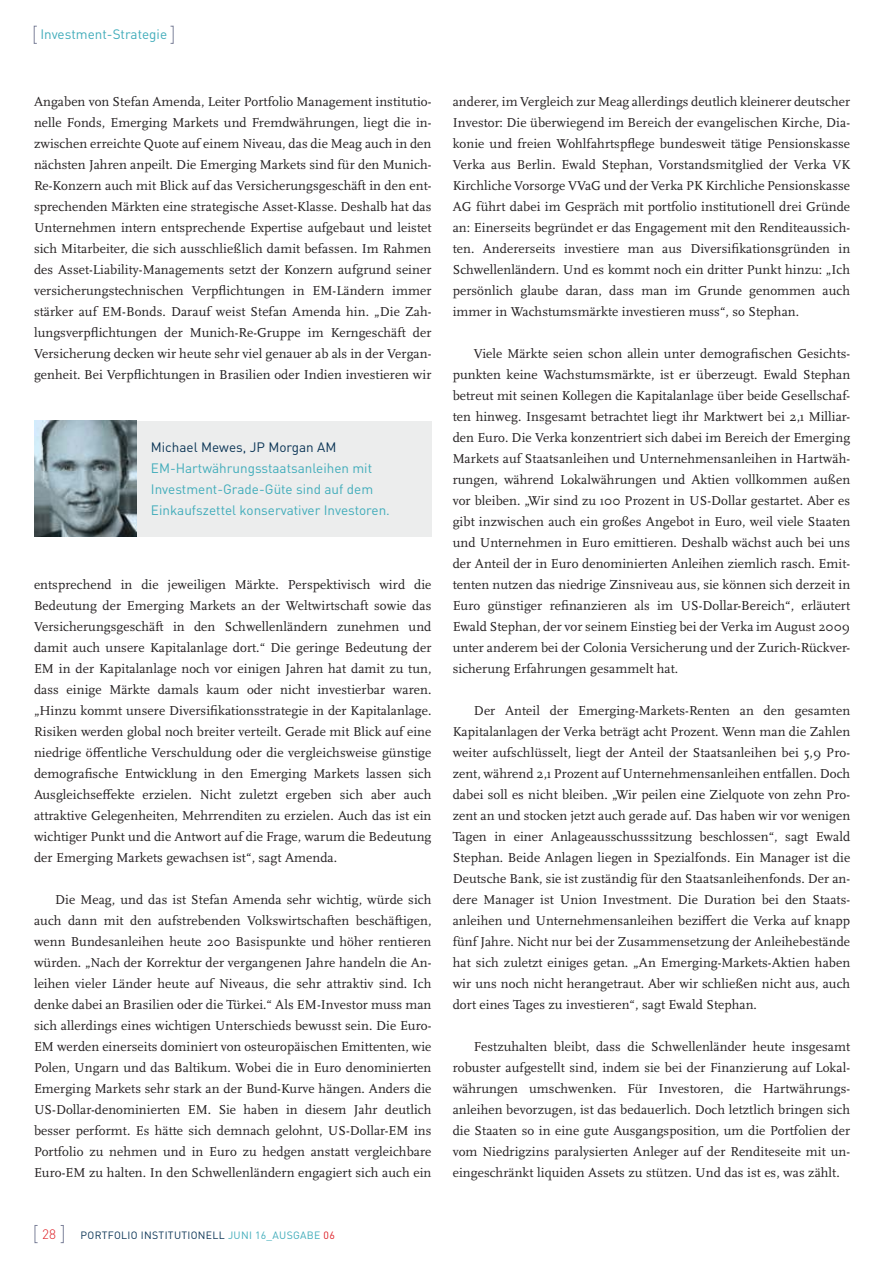
<style>
.page{position:relative;width:893px;height:1263px;background:#fff}
.page>*{position:absolute;margin:0;border:0;box-sizing:border-box;transform-origin:0 0}
.t1{font:13.5px/21px "Scala OT";letter-spacing:.005em;color:#231f20;text-align:justify}
.t2{font:13.5px/21px "DINOT";color:#40acba}
.t3{font:13.5px "DINOT";color:#0b3556}
.t4{font:300 13.5px "DINOT";color:#de1e25}
.t5{font:10.5px "DINOT";letter-spacing:.03em;color:#0b3556}
.s1{color:#40acba}
.s2{color:#de1e25}
</style>
<div class="page">
<div style="left:34px;top:26px;width:3px;height:18px;border:1px solid #7d829a"></div>
<div style="left:34px;top:421px;width:397px;height:116px;background:#eceded"></div>
<img style="left:34px;top:421px;width:102px;height:116px">
<p class="t2" style="left:40px;top:25px;width:128px">Investment-Strategie</p>
<p class="t1" style="left:34px;top:92px;width:399px">Angaben von Stefan Amenda, Leiter Portfolio Management institutio&shy;nelle Fonds, Emerging Markets und Fremdwährungen, liegt die in&shy;zwischen erreichte Quote auf einem Niveau, das die Meag auch in den nächsten Jahren anpeilt. Die Emerging Markets sind für den Munich-Re-Konzern auch mit Blick auf das Versicherungsgeschäft in den ent&shy;sprechenden Märkten eine strategische Asset-Klasse. Deshalb hat das Unternehmen intern entsprechende Expertise aufgebaut und leistet sich Mitarbeiter, die sich ausschließlich damit befassen. Im Rahmen des Asset-Liability-Managements setzt der Konzern aufgrund seiner versicherungstechnischen Verpflichtungen in EM-Ländern immer stärker auf EM-Bonds. Darauf weist Stefan Amenda hin. „Die Zah&shy;lungsverpflichtungen der Munich-Re-Gruppe im Kerngeschäft der Versicherung decken wir heute sehr viel genauer ab als in der Vergan&shy;genheit. Bei Verpflichtungen in Brasilien oder Indien investieren wir</p>
<p class="t3" style="left:151px;top:443px;width:187px">Michael Mewes, JP Morgan AM</p>
<p class="t2" style="left:151px;top:460px;width:240px">EM-Hartwährungsstaatsanleihen mit<br>Investment-Grade-Güte sind auf dem<br>Einkaufszettel konservativer Investoren.</p>
<p class="t1" style="left:34px;top:575px;width:399px">entsprechend in die jeweiligen Märkte. Perspektivisch wird die Bedeutung der Emerging Markets an der Weltwirtschaft sowie das Ver sicherungsgeschäft in den Schwellenländern zunehmen und damit auch unsere Kapitalanlage dort.“ Die geringe Bedeutung der EM in der Kapitalanlage noch vor einigen Jahren hat damit zu tun, dass einige Märkte damals kaum oder nicht investierbar waren. „Hinzu kommt unsere Diversifikationsstrategie in der Kapitalanlage.<br>Risiken werden global noch breiter verteilt. Gerade mit Blick auf eine niedrige öffentliche Verschuldung oder die vergleichsweise günstige demografische Entwicklung in den Emerging Markets lassen sich Ausgleichseffekte erzielen. Nicht zuletzt ergeben sich aber auch attraktive Gelegenheiten, Mehrrenditen zu erzielen. Auch das ist ein wichtiger Punkt und die Antwort auf die Frage, warum die Bedeutung der Emerging Markets gewachsen ist“, sagt Amenda.</p>
<p class="t1" style="left:34px;top:890px;width:399px;text-indent:21px">Die Meag, und das ist Stefan Amenda sehr wichtig, würde sich auch dann mit den aufstrebenden Volkswirtschaften beschäftigen, wenn Bundesanleihen heute 200 Basispunkte und höher rentieren würden. „Nach der Korrektur der vergangenen Jahre handeln die An&shy;leihen vieler Länder heute auf Niveaus, die sehr attraktiv sind. Ich denke dabei an Brasilien oder die Türkei.“ Als EM-Investor muss man sich allerdings eines wichtigen Unterschieds bewusst sein. Die Euro-EM werden einerseits dominiert von osteuropäischen Emittenten, wie Polen, Ungarn und das Baltikum. Wobei die in Euro denominierten Emerging Markets sehr stark an der Bund-Kurve hängen. Anders die US-Dollar-denominierten EM. Sie haben in diesem Jahr deutlich besser performt. Es hätte sich demnach gelohnt, US-Dollar-EM ins Portfolio zu nehmen und in Euro zu hedgen anstatt vergleichbare Euro-EM zu halten. In den Schwellenländern engagiert sich auch ein</p>
<p class="t4" style="left:42px;top:1226px;width:15px">28</p>
<p class="t5" style="left:81px;top:1232px;width:256px">PORTFOLIO INSTITUTIONELL <span class="s1">JUNI 16_AUSGABE</span> <span class="s2">06</span></p>
<p class="t1" style="left:453px;top:92px;width:399px">anderer, im Vergleich zur Meag allerdings deutlich kleinerer deutscher Investor: Die überwiegend im Bereich der evangelischen Kirche, Dia&shy;konie und freien Wohlfahrtspflege bundesweit tätige Pensionskasse Verka aus Berlin. Ewald Stephan, Vorstandsmitglied der Verka VK Kirchliche Vorsorge VVaG und der Verka PK Kirchliche Pensionskasse AG führt dabei im Gespräch mit portfolio institutionell drei Gründe an: Einerseits begründet er das Engagement mit den Renditeaussich&shy;ten. Andererseits investiere man aus Diversifikationsgründen in Schwellenländern. Und es kommt noch ein dritter Punkt hinzu: „Ich persönlich glaube daran, dass man im Grunde genommen auch immer in Wachstumsmärkte investieren muss“, so Stephan.</p>
<p class="t1" style="left:453px;top:344px;width:399px;text-indent:21px">Viele Märkte seien schon allein unter demografischen Gesichts&shy;punkten keine Wachstumsmärkte, ist er überzeugt. Ewald Stephan betreut mit seinen Kollegen die Kapitalanlage über beide Gesellschaf&shy;ten hinweg. Insgesamt betrachtet liegt ihr Marktwert bei 2,1 Milliar&shy;den Euro. Die Verka konzentriert sich dabei im Bereich der Emerging Markets auf Staatsanleihen und Unternehmensanleihen in Hartwäh&shy;rungen, während Lokalwährungen und Aktien vollkommen außen vor bleiben. „Wir sind zu 100 Prozent in US-Dollar gestartet. Aber es gibt inzwischen auch ein großes Angebot in Euro, weil viele Staaten und Unternehmen in Euro emittieren. Deshalb wächst auch bei uns der Anteil der in Euro denominierten Anleihen ziemlich rasch. Emit&shy;tenten nutzen das niedrige Zinsniveau aus, sie können sich derzeit in Euro günstiger refinanzieren als im US-Dollar-Bereich“, erläutert Ewald Stephan, der vor seinem Einstieg bei der Verka im August 2009 unter anderem bei der Colonia Versicherung und der Zurich-Rückver&shy;sicherung Erfahrungen gesammelt hat.</p>
<p class="t1" style="left:453px;top:701px;width:399px;text-indent:21px">Der Anteil der Emerging-Markets-Renten an den gesamten Kapital anlagen der Verka beträgt acht Prozent. Wenn man die Zahlen weiter aufschlüsselt, liegt der Anteil der Staatsanleihen bei 5,9 Pro&shy;zent, während 2,1 Prozent auf Unternehmensanleihen entfallen. Doch dabei soll es nicht bleiben. „Wir peilen eine Zielquote von zehn Pro&shy;zent an und stocken jetzt auch gerade auf. Das haben wir vor wenigen Tagen in einer Anlageausschusssitzung beschlossen“, sagt Ewald Stephan. Beide Anlagen liegen in Spezialfonds. Ein Manager ist die Deutsche Bank, sie ist zuständig für den Staatsanleihenfonds. Der an&shy;dere Manager ist Union Investment. Die Duration bei den Staats&shy;anleihen und Unternehmensanleihen beziffert die Verka auf knapp fünf Jahre. Nicht nur bei der Zusammensetzung der Anleihebestände hat sich zuletzt einiges getan. „An Emerging-Markets-Aktien haben wir uns noch nicht herangetraut. Aber wir schließen nicht aus, auch dort eines Tages zu investieren“, sagt Ewald Stephan.</p>
<p class="t1" style="left:453px;top:1037px;width:399px;text-indent:21px">Festzuhalten bleibt, dass die Schwellenländer heute insgesamt robuster aufgestellt sind, indem sie bei der Finanzierung auf Lokal&shy;währungen umschwenken. Für Investoren, die Hartwährungs&shy;anleihen bevorzugen, ist das bedauerlich. Doch letztlich bringen sich die Staaten so in eine gute Ausgangsposition, um die Portfolien der vom Niedrigzins paralysierten Anleger auf der Renditeseite mit un&shy;eingeschränkt liquiden Assets zu stützen. Und das ist es, was zählt.</p>
</div>
